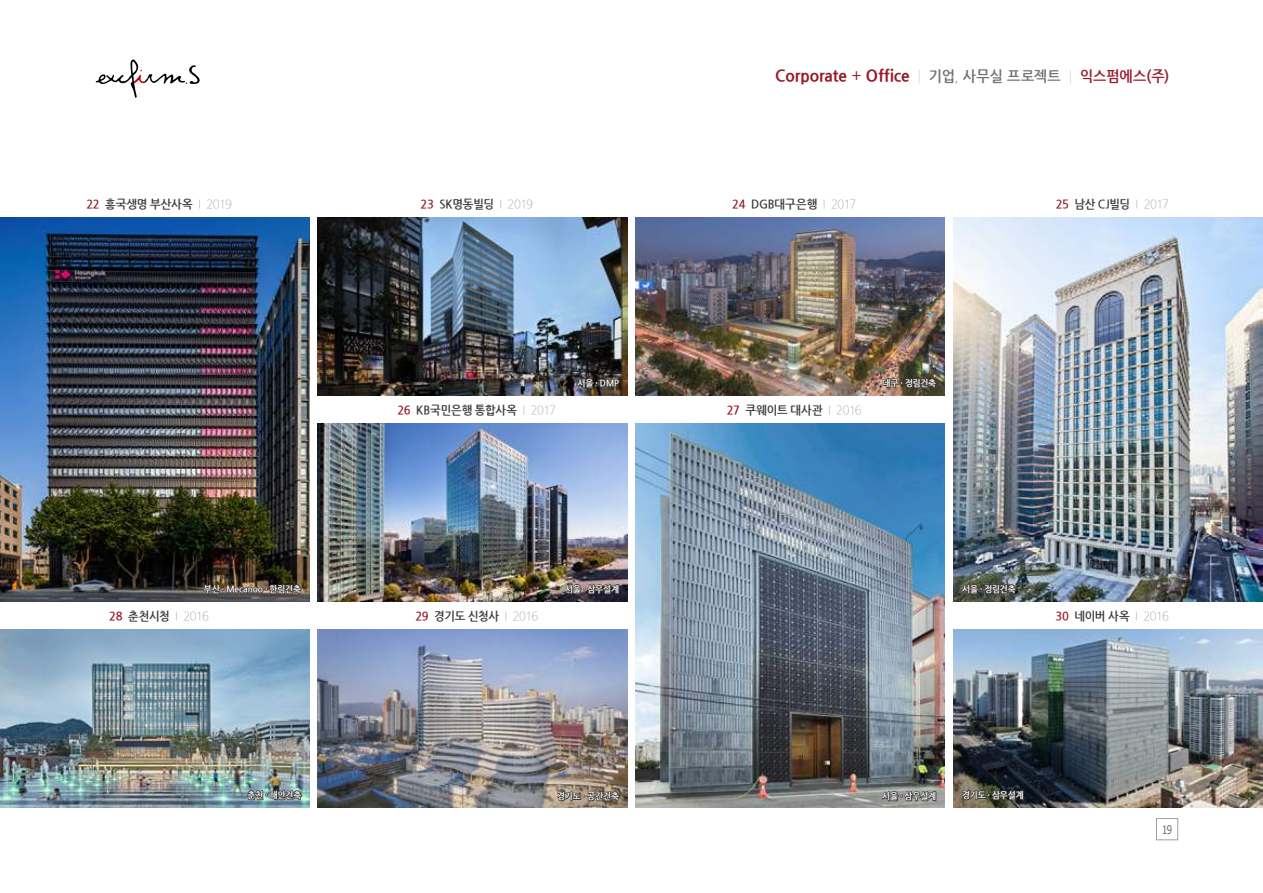
<style>
.page{position:relative;width:1263px;height:893px;background:#fff}
.page>*{position:absolute;margin:0;border:0;box-sizing:border-box;transform-origin:0 0}
.t1{font:800 16.5px "Nanum Gothic";letter-spacing:-.005em;color:#971a28;scale:.94 1}
.t2{font:700 12px "Nanum Gothic";letter-spacing:-.015em;color:#3e3a39;scale:.94 1}
.t3{font:300 12px "Nanum Gothic";color:#9fa0a0;scale:.94 1}
.t4{font:12px "Tahoma";color:#727171;scale:.8 1}
.t5{font:700 9px "Nanum Gothic";color:#fff;scale:.94 1}
.s1{font-weight:400}
.s2{font-weight:300;font-size:15px;color:#c9caca}
.s3{font-weight:700;font-size:15px;color:#727171}
.s4{font-weight:300;font-size:15px;color:#727171}
.s5{font-weight:700;font-size:15px}
.s6{color:#971a28}
.s7{font-weight:300;color:#9fa0a0}
.s8{font-weight:700;color:#971a28}
.s9{font-weight:700;color:#3e3a39}
</style>
<div class="page">
<img style="left:953px;top:630px;width:309px;height:178px">
<img style="left:318px;top:424px;width:309px;height:178px">
<img style="left:318px;top:630px;width:309px;height:178px">
<img style="left:0;top:630px;width:310px;height:178px">
<img style="left:635px;top:424px;width:310px;height:384px">
<img style="left:953px;top:218px;width:309px;height:384px">
<img style="left:635px;top:218px;width:310px;height:178px">
<img style="left:0;top:218px;width:310px;height:384px">
<img style="left:318px;top:218px;width:309px;height:178px">
<svg style="left:246px;top:781px;width:57px;height:25px"></svg>
<svg style="left:880px;top:788px;width:57px;height:15px"></svg>
<svg style="left:881px;top:368px;width:56px;height:26px"></svg>
<svg style="left:556px;top:777px;width:64px;height:30px;background:#897b6b"></svg>
<svg style="left:576px;top:372px;width:45px;height:23px"></svg>
<svg style="left:563px;top:581px;width:57px;height:15px"></svg>
<svg style="left:202px;top:575px;width:100px;height:27px;background:#4d443c"></svg>
<svg style="left:961px;top:776px;width:63px;height:27px;background:#3e3f39"></svg>
<svg style="left:960px;top:575px;width:57px;height:25px"></svg>
<div style="left:1156px;top:818px;width:22px;height:22px;border:1px solid #9fa0a0"></div>
<svg style="left:96px;top:59px;width:104px;height:39px"></svg>
<h1 class="t1" style="left:775px;top:67px;width:421px">Corporate <span class="s1">+</span> Office <span class="s2">|</span> <span class="s3">기업</span><span class="s4">,</span> <span class="s3">사무실 프로젝트</span> <span class="s2">|</span> <span class="s5">익스펌에스(주)</span></h1>
<p class="t2" style="left:86px;top:198px;width:156px"><span class="s6">22</span> 흥국생명 부산사옥 <span class="s7">I 2019</span></p>
<p class="t2" style="left:421px;top:198px;width:121px"><span class="s6">23</span> SK명동빌딩 <span class="s7">I 2019</span></p>
<p class="t2" style="left:732px;top:198px;width:134px"><span class="s6">24</span> DGB대구은행 <span class="s7">I 2017</span></p>
<p class="t2" style="left:1056px;top:198px;width:122px"><span class="s6">25</span> 남산 CJ빌딩 <span class="s7">I 2017</span></p>
<p class="t5" style="left:578px;top:379px;width:46px">서울 · DMP</p>
<p class="t5" style="left:883px;top:379px;width:59px">대구 · 정림건축</p>
<p class="t2" style="left:398px;top:404px;width:170px"><span class="s6">26</span> KB국민은행 통합사옥 <span class="s7">I 2017</span></p>
<p class="t2" style="left:727px;top:404px;width:145px"><span class="s6">27</span> 쿠웨이트 대사관 <span class="s7">I 2016</span></p>
<p class="t5" style="left:204px;top:585px;width:105px">부산 · Mecanoo · 한림건축</p>
<p class="t5" style="left:565px;top:585px;width:59px">서울 · 삼우설계</p>
<p class="t5" style="left:962px;top:585px;width:58px">서울 · 정림건축</p>
<p class="t3" style="left:109px;top:610px;width:108px"><span class="s8">28</span> <span class="s9">춘천시청</span> I 2016</p>
<p class="t2" style="left:415px;top:610px;width:132px"><span class="s6">29</span> 경기도 신청사 <span class="s7">I 2016</span></p>
<p class="t2" style="left:1055px;top:610px;width:122px"><span class="s6">30</span> 네이버 사옥 <span class="s7">I 2016</span></p>
<p class="t5" style="left:247px;top:791px;width:59px">춘천 · 해안건축</p>
<p class="t5" style="left:882px;top:792px;width:59px">서울 · 삼우설계</p>
<p class="t5" style="left:557px;top:792px;width:67px">경기도 · 공간건축</p>
<p class="t5" style="left:962px;top:791px;width:67px">경기도 · 삼우설계</p>
<p class="t4" style="left:1162px;top:821px;width:14px">19</p>
</div>
